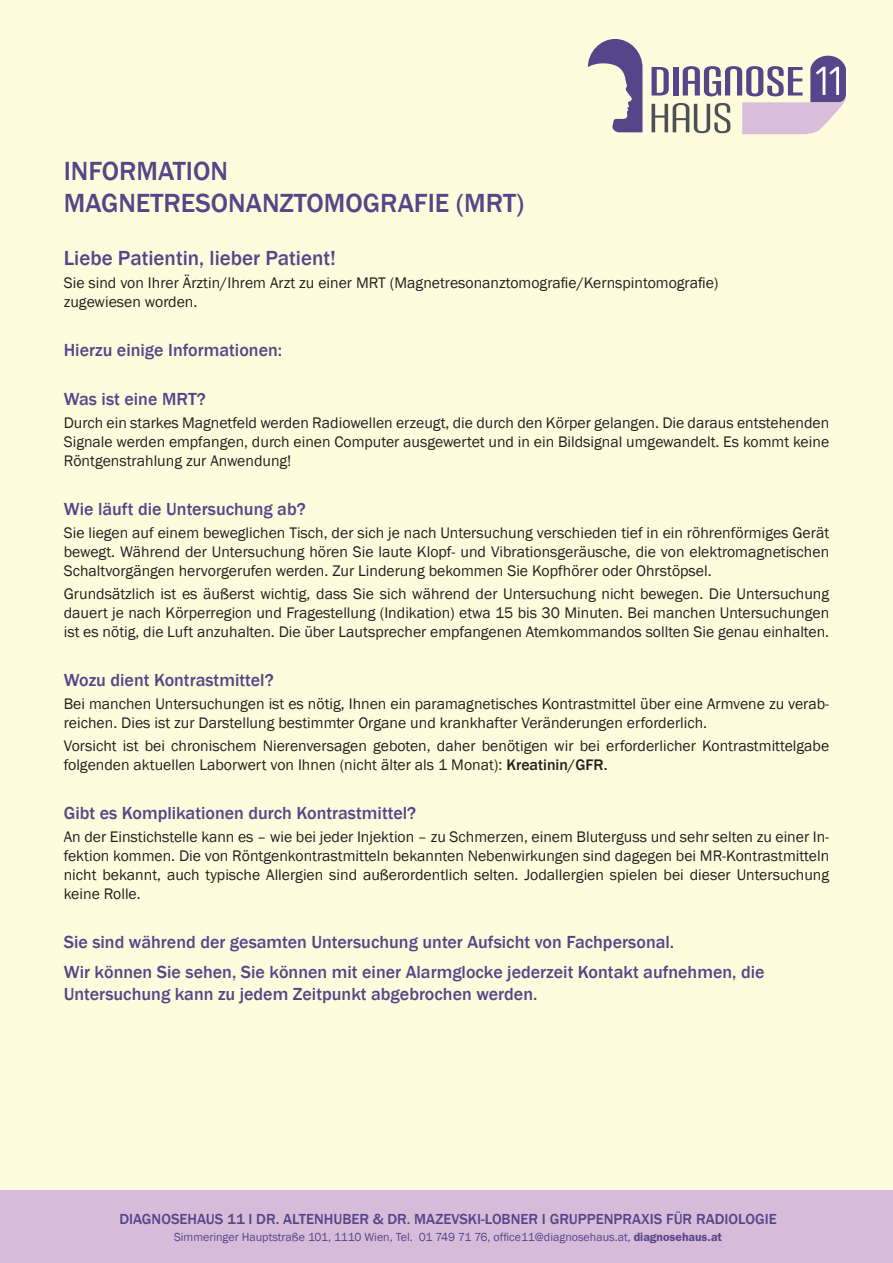
<style>
.page{position:relative;width:893px;height:1263px;background:#fffcdd}
.page>*{position:absolute;margin:0;border:0;box-sizing:border-box;transform-origin:0 0}
.t1{font:500 27px/32.4px "Franklin Gothic";color:#574589}
.t2{font:500 21px "Franklin Gothic";color:#574589}
.t3{font:500 18px/30.2px "Franklin Gothic";color:#574589}
.t4{font:15.75px/18.9px "Franklin Gothic";color:#231f20;text-align:justify}
.t5{font:500 15px "Franklin Gothic";color:#574589}
.t6{font:12px "Franklin Gothic";color:#574589}
.s1{font-weight:500}
.s2{font-family:"ITC Franklin Gothic Std";font-weight:600}
</style>
<div class="page">
<div style="left:0;top:1191px;width:893px;height:72px;background:#d7bcda"></div>
<svg style="left:588px;top:39px;width:54px;height:93px"></svg>
<svg style="left:652px;top:56px;width:194px;height:78px"></svg>
<h1 class="t1" style="left:64px;top:155px;width:462px">INFORMATION<br>MAGNETRESONANZTOMOGRAFIE (MRT)</h1>
<h2 class="t2" style="left:64px;top:245px;width:274px">Liebe Patientin, lieber Patient!</h2>
<p class="t4" style="left:64px;top:274px;width:656px">Sie sind von Ihrer Ärztin/Ihrem Arzt zu einer MRT (Magnetresonanztomografie/Kernspintomografie) zugewiesen worden.</p>
<p class="t3" style="left:64px;top:335px;width:220px">Hierzu einige Informationen:</p>
<p class="t3" style="left:64px;top:384px;width:143px">Was ist eine MRT?</p>
<p class="t4" style="left:64px;top:414px;width:767px">Durch ein starkes Magnetfeld werden Radiowellen erzeugt, die durch den Körper gelangen. Die daraus entstehenden Signale werden empfangen, durch einen Computer ausgewertet und in ein Bildsignal umgewandelt. Es kommt keine Röntgenstrahlung zur Anwendung!</p>
<p class="t3" style="left:64px;top:494px;width:243px">Wie läuft die Untersuchung ab?</p>
<p class="t4" style="left:64px;top:524px;width:767px">Sie liegen auf einem beweglichen Tisch, der sich je nach Untersuchung verschieden tief in ein röhrenförmiges Gerät bewegt. Während der Untersuchung hören Sie laute Klopf- und Vibrationsgeräusche, die von elektromagnetischen Schaltvorgängen hervorgerufen werden. Zur Linderung bekommen Sie Kopfhörer oder Ohrstöpsel.</p>
<p class="t4" style="left:64px;top:585px;width:767px">Grundsätzlich ist es äußerst wichtig, dass Sie sich während der Untersuchung nicht bewegen. Die Untersuchung dauert je nach Körperregion und Fragestellung (Indikation) etwa 15 bis 30 Minuten. Bei manchen Untersuchungen ist es nötig, die Luft anzuhalten. Die über Lautsprecher empfangenen Atemkommandos sollten Sie genau einhalten.</p>
<p class="t3" style="left:64px;top:665px;width:211px">Wozu dient Kontrastmittel?</p>
<p class="t4" style="left:64px;top:695px;width:767px">Bei manchen Untersuchungen ist es nötig, Ihnen ein paramagnetisches Kontrastmittel über eine Armvene zu verab&shy;reichen. Dies ist zur Darstellung bestimmter Organe und krankhafter Veränderungen erforderlich.</p>
<p class="t4" style="left:64px;top:737px;width:767px">Vorsicht ist bei chronischem Nierenversagen geboten, daher benötigen wir bei erforderlicher Kontrastmittelgabe folgenden aktuellen Laborwert von Ihnen (nicht älter als 1 Monat): <span class="s1">Kreatinin/GFR.</span></p>
<p class="t3" style="left:64px;top:798px;width:354px">Gibt es Komplikationen durch Kontrastmittel?</p>
<p class="t4" style="left:64px;top:828px;width:767px">An der Einstichstelle kann es – wie bei jeder Injektion – zu Schmerzen, einem Bluterguss und sehr selten zu einer In&shy;fektion kommen. Die von Röntgenkontrastmitteln bekannten Nebenwirkungen sind dagegen bei MR-Kontrastmitteln nicht bekannt, auch typische Allergien sind außerordentlich selten. Jodallergien spielen bei dieser Untersuchung keine Rolle.</p>
<p class="t3" style="left:64px;top:927px;width:702px">Sie sind während der gesamten Untersuchung unter Aufsicht von Fachpersonal.<br>Wir können Sie sehen, Sie können mit einer Alarmglocke jederzeit Kontakt aufnehmen, die</p>
<p class="t3" style="left:64px;top:979px;width:475px">Untersuchung kann zu jedem Zeitpunkt abgebrochen werden.</p>
<p class="t5" style="left:119px;top:1210px;width:659px">DIAGNOSEHAUS 11 I DR. ALTENHUBER &amp; DR. MAZEVSKI-LOBNER I GRUPPENPRAXIS FÜR RADIOLOGIE</p>
<p class="t6" style="left:174px;top:1229px;width:550px">Simmeringer Hauptstraße 101, 1110 Wien, Tel. 01 749 71 76, office11@diagnosehaus.at, <span class="s2">diagnosehaus.at</span></p>
</div>
